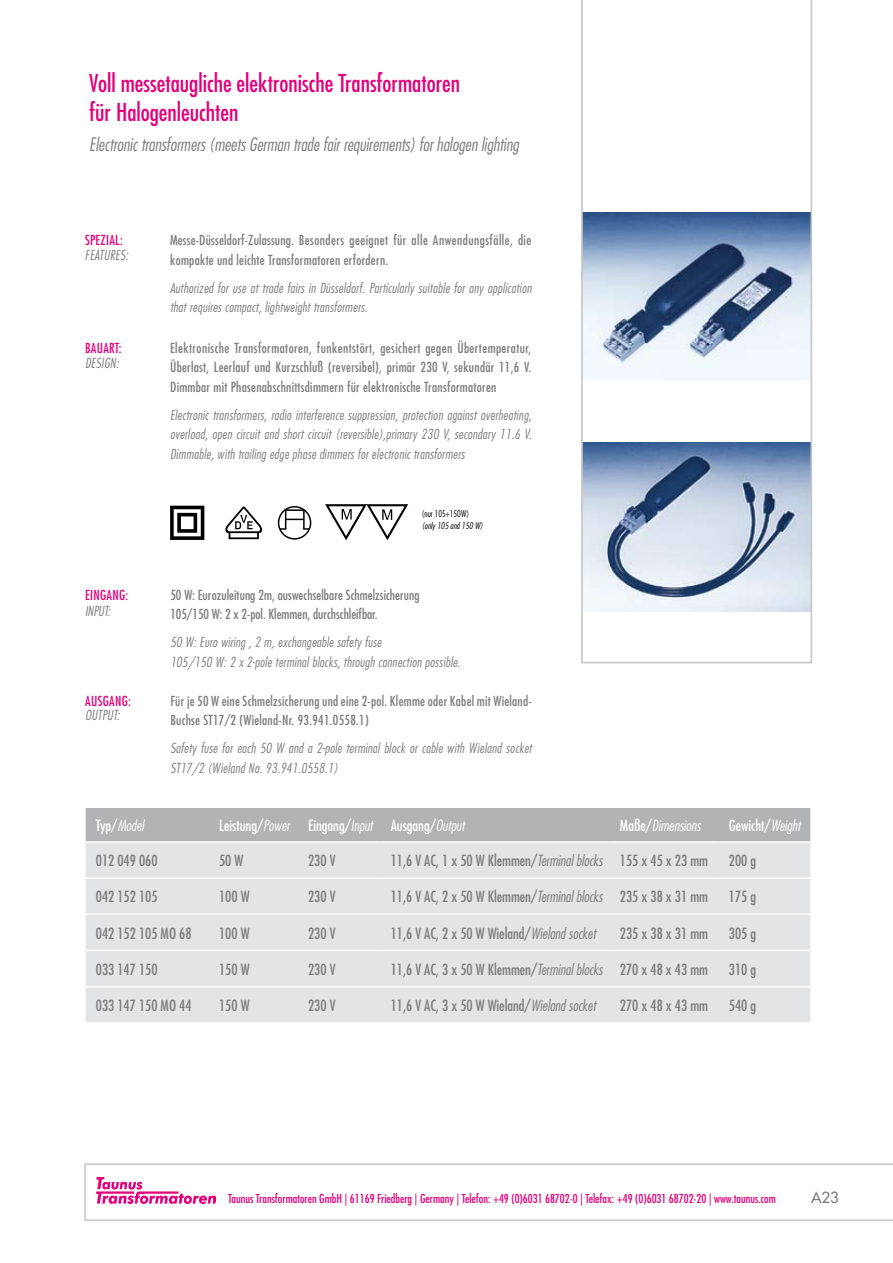
<style>
.page{position:relative;width:893px;height:1263px;background:#fff}
.page>*{position:absolute;margin:0;border:0;box-sizing:border-box;transform-origin:0 0}
.t1{font:condensed 24px/28.8px "Futura Std";color:#e2007a}
.t2{font:italic 300 condensed 18px "Futura Std";color:#7b7c7e}
.t3{font:condensed 15px "Futura Std";color:#7b7c7e}
.t4{font:condensed 15px "Futura Std";color:#fff}
.t5{font:italic 300 condensed 15px "Futura Std";color:#fff}
.t6{font:500 15px "Futura Std";color:#7b7c7e}
.t7{font:italic 300 condensed 13.5px/19.5px "Futura Std";letter-spacing:.02em;color:#7b7c7e}
.t8{font:condensed 13.5px/19.5px "Futura Std";letter-spacing:.02em;color:#7b7c7e}
.t9{font:condensed 13.5px "Futura Std";letter-spacing:.02em;color:#e2007a}
.t10{font:condensed 12px "Futura Std";color:#e2007a}
.t11{font:italic 300 condensed 9px "Futura Std";color:#000}
.t12{font:300 condensed 9px "Futura Std";color:#000}
.s1{font-weight:400;font-style:normal}
.s2{font-weight:300;font-style:italic}
</style>
<div class="page">
<svg style="left:84px;top:1163px;width:809px;height:58px"></svg>
<img style="left:96px;top:1178px;width:120px;height:25px">
<svg style="left:170px;top:506px;width:34px;height:34px"></svg>
<svg style="left:225px;top:506px;width:37px;height:33px"></svg>
<div style="left:86px;top:808px;width:724px;height:33px;background:#b1b3b4"></div>
<div style="left:86px;top:843px;width:724px;height:179px;background:#e3e4e5"></div>
<hr style="left:86px;top:877px;width:123px;height:2px;background:#fff">
<hr style="left:209px;top:877px;width:89px;height:2px;background:#fff">
<hr style="left:298px;top:877px;width:82px;height:2px;background:#fff">
<hr style="left:380px;top:877px;width:230px;height:2px;background:#fff">
<hr style="left:610px;top:877px;width:109px;height:2px;background:#fff">
<hr style="left:719px;top:877px;width:91px;height:2px;background:#fff">
<hr style="left:86px;top:913px;width:123px;height:2px;background:#fff">
<hr style="left:209px;top:913px;width:89px;height:2px;background:#fff">
<hr style="left:298px;top:913px;width:82px;height:2px;background:#fff">
<hr style="left:380px;top:913px;width:230px;height:2px;background:#fff">
<hr style="left:610px;top:913px;width:109px;height:2px;background:#fff">
<hr style="left:719px;top:913px;width:91px;height:2px;background:#fff">
<hr style="left:86px;top:950px;width:123px;height:1px;background:#fff">
<hr style="left:209px;top:950px;width:89px;height:1px;background:#fff">
<hr style="left:298px;top:950px;width:82px;height:1px;background:#fff">
<hr style="left:380px;top:950px;width:230px;height:1px;background:#fff">
<hr style="left:610px;top:950px;width:109px;height:1px;background:#fff">
<hr style="left:719px;top:950px;width:91px;height:1px;background:#fff">
<hr style="left:86px;top:986px;width:123px;height:1px;background:#fff">
<hr style="left:209px;top:986px;width:89px;height:1px;background:#fff">
<hr style="left:298px;top:986px;width:82px;height:1px;background:#fff">
<hr style="left:380px;top:986px;width:230px;height:1px;background:#fff">
<hr style="left:610px;top:986px;width:109px;height:1px;background:#fff">
<hr style="left:719px;top:986px;width:91px;height:1px;background:#fff">
<svg style="left:581px;top:0;width:231px;height:663px"></svg>
<svg style="left:325px;top:504px;width:84px;height:37px"></svg>
<div style="left:278px;top:506px;width:33px;height:34px;border:2px solid #000;border-radius:50%"></div>
<svg style="left:280px;top:509px;width:29px;height:21px"></svg>
<h1 class="t1" style="left:89px;top:69px;width:372px">Voll messetaugliche elektronische Transformatoren für Halogenleuchten</h1>
<h2 class="t2" style="left:89px;top:134px;width:431px">Electronic transformers (meets German trade fair requirements) for halogen lighting</h2>
<p class="t9" style="left:85px;top:232px;width:39px">SPEZIAL:</p>
<p class="t8" style="left:170px;top:230px;width:363px">Messe-Düsseldorf-Zulassung. Besonders geeignet für alle Anwendungsfälle, die kompakte und leichte Transformatoren erfordern.</p>
<p class="t7" style="left:170px;top:278px;width:363px">Authorized for use at trade fairs in Düsseldorf. Particularly suitable for any application that requires compact, lightweight transformers.</p>
<p class="t9" style="left:85px;top:340px;width:38px">BAUART:</p>
<p class="t8" style="left:170px;top:338px;width:363px;text-align:justify">Elektronische Transformatoren, funkentstört, gesichert gegen Übertemperatur, Überlast, Leerlauf und Kurzschluß (reversibel), primär 230 V, sekundär 11,6 V.<br>Dimmbar mit Phasenabschnittsdimmern für elektronische Transformatoren</p>
<p class="t7" style="left:170px;top:405px;width:363px;text-align:justify">Electronic transformers, radio interference suppression, protection against overheating, overload, open circuit and short circuit (reversible),primary 230 V, secondary 11.6 V.<br>Dimmable, with trailing edge phase dimmers for electronic transformers</p>
<p class="t7" style="left:85px;top:246px;width:45px">FEATURES:</p>
<p class="t7" style="left:85px;top:354px;width:35px">DESIGN:</p>
<p class="t12" style="left:422px;top:508px;width:49px">(nur 105+150W)</p>
<p class="t11" style="left:422px;top:520px;width:63px">(only 105 and 150 W)</p>
<p class="t9" style="left:85px;top:587px;width:45px">EINGANG:</p>
<p class="t8" style="left:170px;top:585px;width:251px">50 W: Eurozuleitung 2m, auswechselbare Schmelzsicherung<br>105/150 W: 2 x 2-pol. Klemmen, durchschleifbar.</p>
<p class="t7" style="left:170px;top:633px;width:292px">50 W: Euro wiring , 2 m, exchangeable safety fuse<br>105/150 W: 2 x 2-pole terminal blocks, through connection possible.</p>
<p class="t9" style="left:85px;top:693px;width:47px">AUSGANG:</p>
<p class="t8" style="left:170px;top:691px;width:363px">Für je 50 W eine Schmelzsicherung und eine 2-pol. Klemme oder Kabel mit Wieland-<br>Buchse ST17/2 (Wieland-Nr. 93.941.0558.1)</p>
<p class="t7" style="left:170px;top:739px;width:363px">Safety fuse for each 50 W and a 2-pole terminal block or cable with Wieland socket<br>ST17/2 (Wieland No. 93.941.0558.1)</p>
<p class="t7" style="left:85px;top:601px;width:27px">INPUT:</p>
<p class="t7" style="left:85px;top:706px;width:36px">OUTPUT:</p>
<p class="t5" style="left:96px;top:817px;width:49px"><span class="s1">Typ/</span>Model</p>
<p class="t4" style="left:219px;top:817px;width:247px">Leistung/<span class="s2">Power</span> Eingang/<span class="s2">Input</span> Ausgang/<span class="s2">Output</span></p>
<p class="t5" style="left:620px;top:817px;width:82px"><span class="s1">Maße/</span>Dimensions</p>
<p class="t4" style="left:729px;top:817px;width:73px">Gewicht/<span class="s2">Weight</span></p>
<p class="t3" style="left:96px;top:852px;width:63px">012 049 060</p>
<p class="t3" style="left:219px;top:852px;width:26px">50 W</p>
<p class="t3" style="left:308px;top:852px;width:29px">230 V</p>
<p class="t3" style="left:391px;top:852px;width:319px">11,6 V AC, 1 x 50 W Klemmen/<span class="s2">Terminal blocks</span> 155 x 45 x 23 mm</p>
<p class="t3" style="left:729px;top:852px;width:29px">200 g</p>
<p class="t3" style="left:96px;top:888px;width:63px">042 152 105</p>
<p class="t3" style="left:219px;top:888px;width:32px">100 W</p>
<p class="t3" style="left:308px;top:888px;width:29px">230 V</p>
<p class="t3" style="left:391px;top:888px;width:319px">11,6 V AC, 2 x 50 W Klemmen/<span class="s2">Terminal blocks</span> 235 x 38 x 31 mm</p>
<p class="t3" style="left:729px;top:888px;width:29px">175 g</p>
<p class="t3" style="left:96px;top:924px;width:97px">042 152 105 MO 68</p>
<p class="t3" style="left:219px;top:924px;width:32px">100 W</p>
<p class="t3" style="left:308px;top:924px;width:29px">230 V</p>
<p class="t3" style="left:391px;top:924px;width:207px">11,6 V AC, 2 x 50 W Wieland/<span class="s2">Wieland socket</span></p>
<p class="t3" style="left:620px;top:924px;width:90px">235 x 38 x 31 mm</p>
<p class="t3" style="left:729px;top:924px;width:29px">305 g</p>
<p class="t3" style="left:96px;top:960px;width:63px">033 147 150</p>
<p class="t3" style="left:219px;top:960px;width:32px">150 W</p>
<p class="t3" style="left:308px;top:960px;width:29px">230 V</p>
<p class="t3" style="left:391px;top:960px;width:319px">11,6 V AC, 3 x 50 W Klemmen/<span class="s2">Terminal blocks</span> 270 x 48 x 43 mm</p>
<p class="t3" style="left:729px;top:960px;width:29px">310 g</p>
<p class="t3" style="left:96px;top:996px;width:97px">033 147 150 MO 44</p>
<p class="t3" style="left:219px;top:996px;width:32px">150 W</p>
<p class="t3" style="left:308px;top:996px;width:29px">230 V</p>
<p class="t3" style="left:391px;top:996px;width:207px">11,6 V AC, 3 x 50 W Wieland/<span class="s2">Wieland socket</span></p>
<p class="t3" style="left:620px;top:996px;width:90px">270 x 48 x 43 mm</p>
<p class="t3" style="left:729px;top:996px;width:29px">540 g</p>
<p class="t10" style="left:228px;top:1191px;width:549px">Taunus Transformatoren GmbH | 61169 Friedberg | Germany | Telefon: +49 (0)6031 68702-0 | Telefax: +49 (0)6031 68702-20 | www.taunus.com</p>
<p class="t6" style="left:811px;top:1188px;width:29px">A23</p>
</div>
